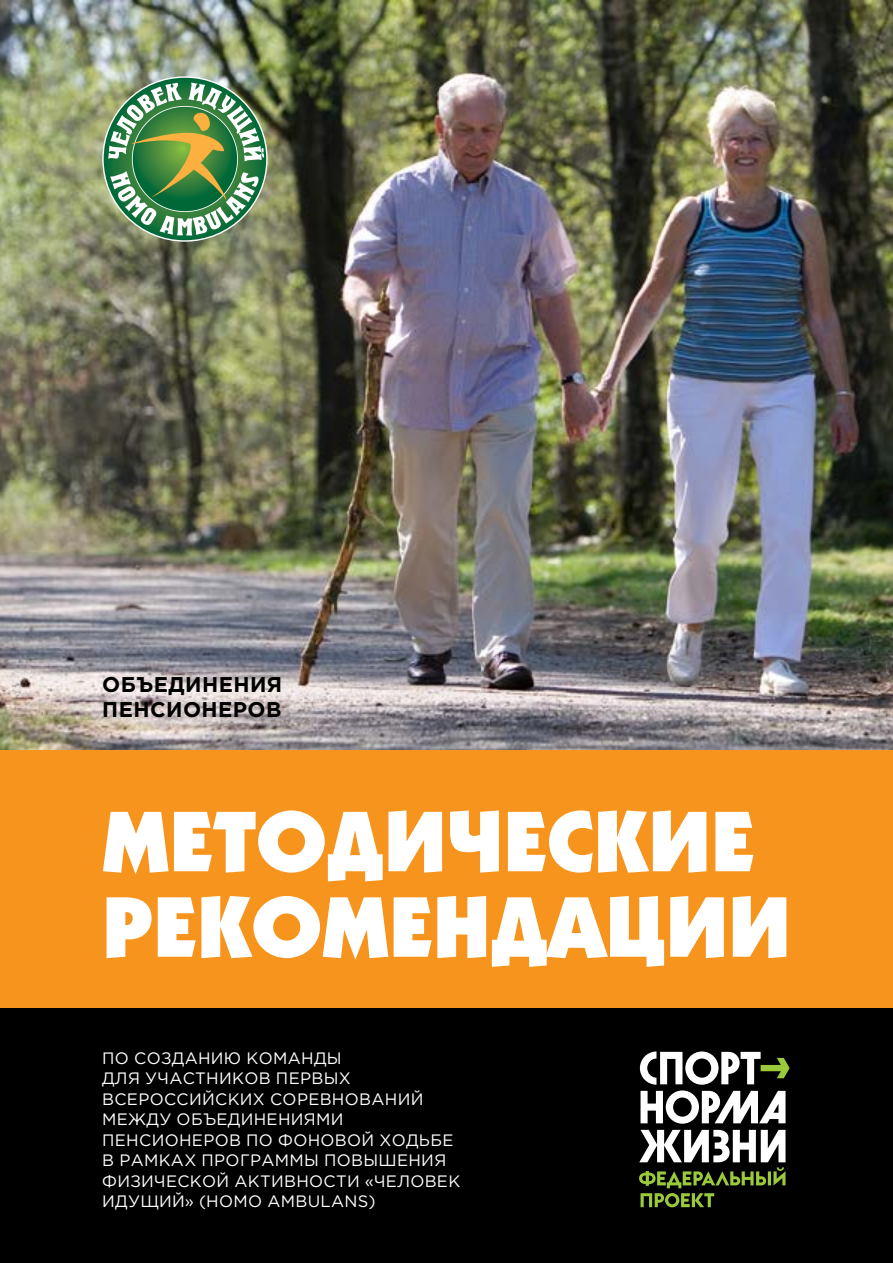
<style>
.page{position:relative;width:893px;height:1263px;background:#fff}
.page>*{position:absolute;margin:0;border:0;box-sizing:border-box;transform-origin:0 0}
.t1{font:86.55px/85.5px "Kabel Ultra C";color:#fff}
.t2{font:700 21.3px/25.7px "Gotham Pro";letter-spacing:.02em;color:#000}
.t3{font:16.5px/20.5px "Gotham Pro";letter-spacing:.02em;color:#fff}
</style>
<div class="page">
<img style="left:0;top:0;width:893px;height:750px">
<div style="left:0;top:920px;width:893px;height:343px;background:#000"></div>
<svg style="left:640px;top:1051px;width:150px;height:73px"></svg>
<svg style="left:639px;top:1130px;width:146px;height:77px"></svg>
<div style="left:0;top:750px;width:893px;height:258px;background:#f7941d"></div>
<img style="left:103px;top:77px;width:164px;height:164px">
<p class="t2" style="left:102px;top:671px;width:182px">ОБЪЕДИНЕНИЯ<br>ПЕНСИОНЕРОВ</p>
<h1 class="t1" style="left:102px;top:796px;width:690px">МЕТОДИЧЕСКИЕ<br>РЕКОМЕНДАЦИИ</h1>
<p class="t3" style="left:102px;top:1047px;width:359px">ПО СОЗДАНИЮ КОМАНДЫ<br>ДЛЯ УЧАСТНИКОВ ПЕРВЫХ<br>ВСЕРОССИЙСКИХ СОРЕВНОВАНИЙ<br>МЕЖДУ ОБЪЕДИНЕНИЯМИ<br>ПЕНСИОНЕРОВ ПО ФОНОВОЙ ХОДЬБЕ<br>В РАМКАХ ПРОГРАММЫ ПОВЫШЕНИЯ<br>ФИЗИЧЕСКОЙ АКТИВНОСТИ «ЧЕЛОВЕК<br>ИДУЩИЙ» (HOMO AMBULANS)</p>
</div>
